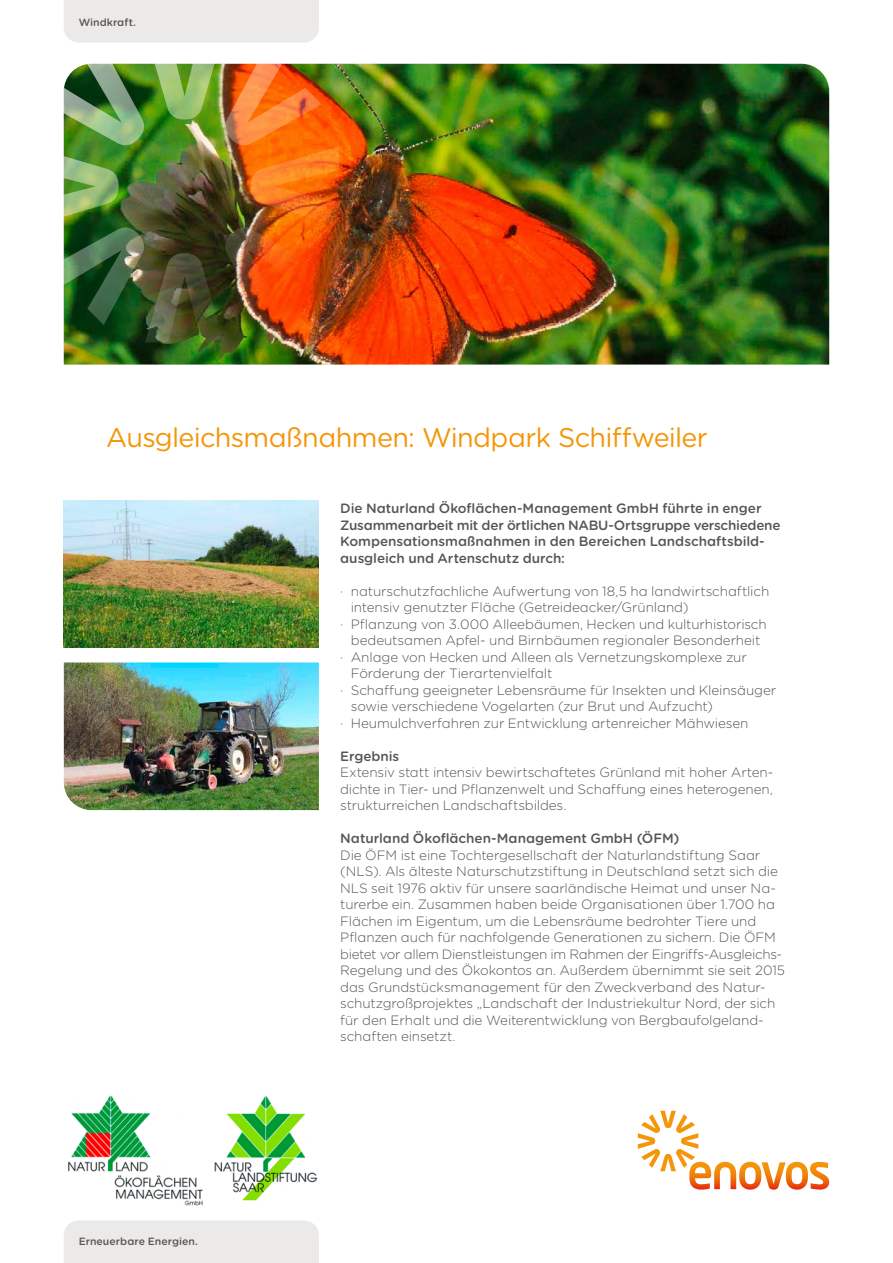
<style>
.page{position:relative;width:893px;height:1263px;background:#fff}
.page>*{position:absolute;margin:0;border:0;box-sizing:border-box;transform-origin:0 0}
.t1{font:27px "Gotham Rounded";letter-spacing:-.025em;color:#f49608}
.t2{font:300 13.5px/16.5px "Gotham Rounded";letter-spacing:-.01em;color:#565655;text-align:justify}
.t3{font:500 13.5px/16.5px "Gotham Rounded";letter-spacing:-.005em;color:#565655}
.t4{font:500 10.5px "Gotham Rounded";letter-spacing:.005em;color:#565655}
</style>
<div class="page">
<div style="left:64px;top:1220px;width:255px;height:43px;background:#eceae9"></div>
<svg style="left:638px;top:1111px;width:191px;height:78px"></svg>
<img style="left:214px;top:1096px;width:104px;height:105px">
<img style="left:68px;top:1095px;width:135px;height:111px">
<img style="left:64px;top:64px;width:765px;height:300px">
<img style="left:64px;top:662px;width:255px;height:148px">
<img style="left:64px;top:500px;width:255px;height:148px">
<img style="left:63px;top:0;width:276px;height:342px">
<p class="t4" style="left:79px;top:15px;width:59px">Windkraft.</p>
<h1 class="t1" style="left:106px;top:419px;width:603px">Ausgleichsmaßnahmen: Windpark Schiffweiler</h1>
<p class="t4" style="left:79px;top:1234px;width:121px">Erneuerbare Energien.</p>
<p class="t3" style="left:340px;top:499px;width:442px">Die Naturland Ökoflächen-Management GmbH führte in enger Zusammenarbeit mit der örtlichen NABU-Ortsgruppe verschiedene Kompensationsmaßnahmen in den Bereichen Landschaftsbild&shy;ausgleich und Artenschutz durch:</p>
<p class="t2" style="left:340px;top:582px;width:431px">· naturschutzfachliche Aufwertung von 18,5 ha landwirtschaftlich</p>
<p class="t2" style="left:351px;top:598px;width:339px">intensiv genutzter Fläche (Getreideacker/Grünland)</p>
<p class="t2" style="left:340px;top:615px;width:428px">· Pflanzung von 3.000 Alleebäumen, Hecken und kulturhistorisch</p>
<p class="t2" style="left:351px;top:631px;width:411px">bedeutsamen Apfel- und Birnbäumen regionaler Besonderheit</p>
<p class="t2" style="left:340px;top:648px;width:408px">· Anlage von Hecken und Alleen als Vernetzungskomplexe zur</p>
<p class="t2" style="left:351px;top:664px;width:203px">Förderung der Tierartenvielfalt</p>
<p class="t2" style="left:340px;top:681px;width:438px">· Schaffung geeigneter Lebensräume für Insekten und Kleinsäuger</p>
<p class="t2" style="left:351px;top:697px;width:364px">sowie verschiedene Vogelarten (zur Brut und Aufzucht)</p>
<p class="t2" style="left:340px;top:714px;width:410px">· Heumulchverfahren zur Entwicklung artenreicher Mähwiesen</p>
<p class="t3" style="left:340px;top:747px;width:61px">Ergebnis</p>
<p class="t2" style="left:340px;top:763px;width:435px">Extensiv statt intensiv bewirtschaftetes Grünland mit hoher Arten&shy;dichte in Tier- und Pflanzenwelt und Schaffung eines heterogenen, strukturreichen Landschaftsbildes.</p>
<p class="t3" style="left:340px;top:829px;width:341px">Naturland Ökoflächen-Management GmbH (ÖFM)</p>
<p class="t2" style="left:340px;top:846px;width:446px;text-align:left">Die ÖFM ist eine Tochtergesellschaft der Naturlandstiftung Saar (NLS). Als älteste Naturschutzstiftung in Deutschland setzt sich die NLS seit 1976 aktiv für unsere saarländische Heimat und unser Na&shy;turerbe ein. Zusammen haben beide Organisationen über 1.700 ha Flächen im Eigentum, um die Lebensräume bedrohter Tiere und Pflanzen auch für nachfolgende Generationen zu sichern. Die ÖFM bietet vor allem Dienstleistungen im Rahmen der Eingriffs-Ausgleichs-Regelung und des Ökokontos an. Außerdem übernimmt sie seit 2015 das Grundstücksmanagement für den Zweckverband des Natur&shy;schutzgroßprojektes „Landschaft der Industriekultur Nord, der sich für den Erhalt und die Weiterentwicklung von Bergbaufolgeland&shy;schaften einsetzt.</p>
</div>
